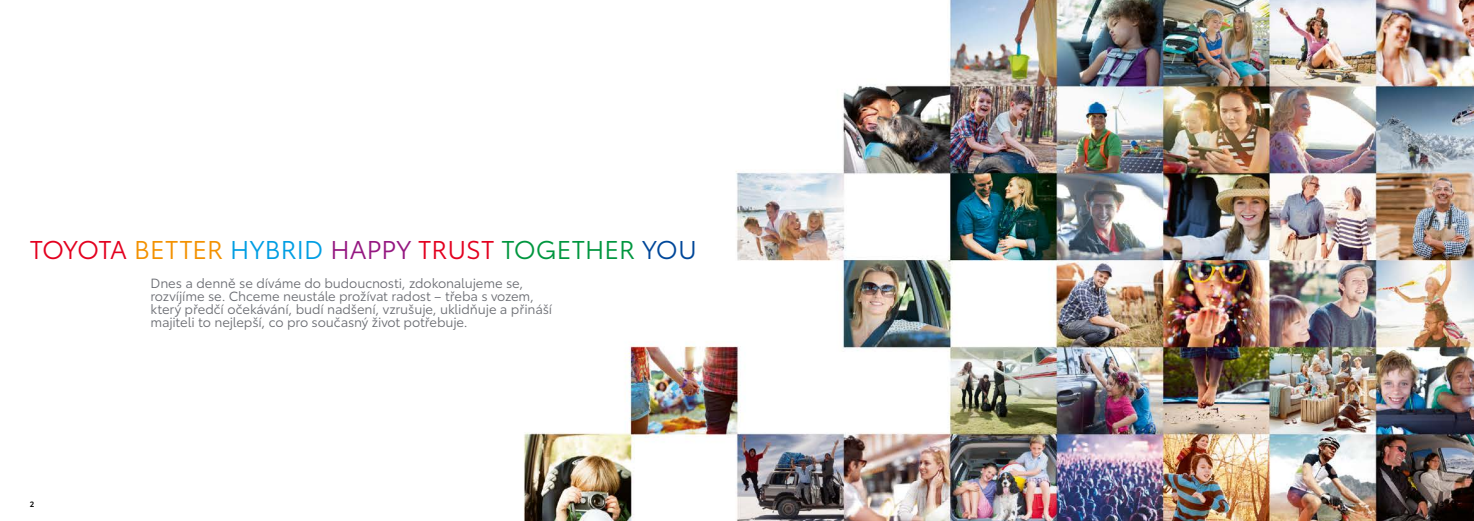
<style>
.page{position:relative;width:1474px;height:521px;background:#fff}
.page>*{position:absolute;margin:0;border:0;box-sizing:border-box;transform-origin:0 0}
.t1{font:25.38px "Toyota Type";color:#e3001f}
.t2{font:13.12px/13.1px "Toyota Type";letter-spacing:-.01em;color:#696b71}
.t3{font:600 7.7px "Toyota Type";color:#000}
.s1{color:#f39100}
.s2{color:#009ee3}
.s3{color:#951881}
.s4{color:#00963f}
.s5{color:#004799}
</style>
<div class="page">
<img style="left:523px;top:0;width:950px;height:521px">
<h1 class="t1" style="left:30px;top:231px;width:668px">TOYOTA <span class="s1">BETTER</span> <span class="s2">HYBRID</span> <span class="s3">HAPPY</span> TRUST <span class="s4">TOGETHER</span> <span class="s5">YOU</span></h1>
<p class="t2" style="left:150px;top:276px;width:403px">Dnes a denně se díváme do budoucnosti, zdokonalujeme se, rozvíjíme se. Chceme neustále prožívat radost – třeba s vozem, který předčí očekávání, budí nadšení, vzrušuje, uklidňuje a přináší majiteli to nejlepší, co pro současný život potřebuje.</p>
<p class="t3" style="left:30px;top:498px;width:6px">2</p>
<p class="t3" style="left:1439px;top:498px;width:6px">3</p>
</div>
